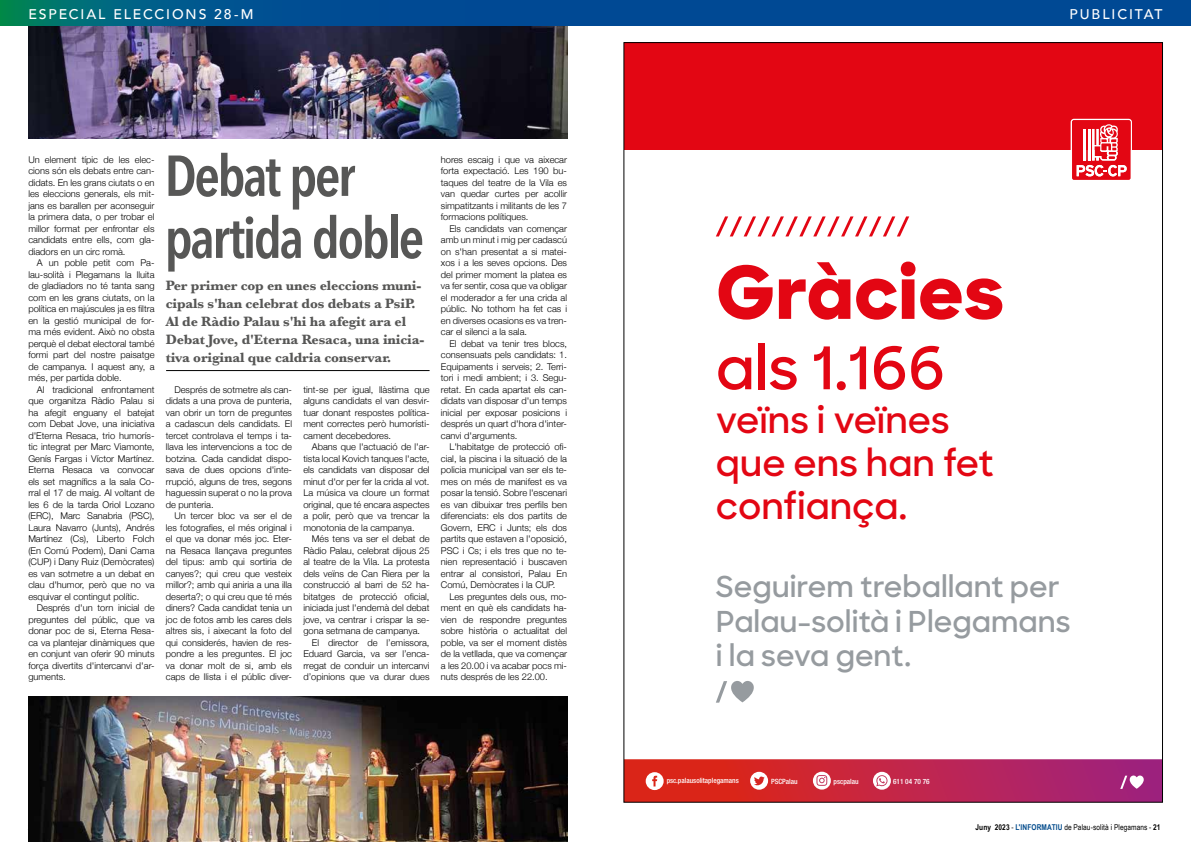
<style>
.page{position:relative;width:1191px;height:842px;background:#fff}
.page>*{position:absolute;margin:0;border:0;box-sizing:border-box;transform-origin:0 0}
.t1{font:800 73.1px "Sharp Unity";color:#e30613}
.t2{font:600 58.6px "Sharp Unity";color:#e30613}
.t3{font:600 57px/62px "Avenir Next Condensed";letter-spacing:-.045em;color:#575756}
.t4{font:600 36.1px/43.3px "Sharp Unity";color:#e30613}
.t5{font:600 28.9px/34.6px "Sharp Unity";color:#969b9f}
.t6{font:700 14px/18px "Baskerville";letter-spacing:-.01em;color:#575756}
.t7{font:500 14px "Avenir";letter-spacing:.135em;color:#fff}
.t8{font:500 14px "Avenir";letter-spacing:.135em;color:#fff}
.t9{font:300 9.3px/11.5px "Helvetica Neue";color:#000;text-align:justify}
.t10{font:8px "Arial Narrow";letter-spacing:.01em;color:#000}
.t11{font:500 condensed 7.2px "Helvetica Neue LT Std";color:#fff}
.s1{font-weight:700}
.s2{font-weight:700;color:#004a8b}
</style>
<div class="page">
<img style="left:28px;top:25px;width:539px;height:114px">
<img style="left:28px;top:696px;width:539px;height:146px">
<svg style="left:0;top:0;width:595px;height:25px;background:#005689"></svg>
<div style="left:595px;top:0;width:596px;height:25px;background:#004994"></div>
<hr style="left:166px;top:370px;width:263px;height:1px;background:#000">
<div style="left:624px;top:43px;width:538px;height:107px;background:#e30613"></div>
<svg style="left:626px;top:759px;width:534px;height:41px;background:#c42f50"></svg>
<svg style="left:1070px;top:119px;width:62px;height:61px"></svg>
<hr style="left:1083px;top:129px;width:3px;height:31px;background:#fff">
<svg style="left:716px;top:681px;width:38px;height:22px"></svg>
<svg style="left:716px;top:216px;width:193px;height:20px"></svg>
<h3 class="t7" style="left:28px;top:2px;width:227px">ESPECIAL ELECCIONS 28-M</h3>
<h3 class="t8" style="left:1069px;top:2px;width:95px">PUBLICITAT</h3>
<p class="t9" style="left:28px;top:153px;width:128px">Un element típic de les elec&shy;cions són els debats entre can&shy;didats. En les grans ciutats o en les eleccions generals, els mit&shy;jans es barallen per aconseguir la primera data, o per trobar el millor format per enfrontar els candidats entre ells, com gla&shy;diadors en un circ romà.</p>
<p class="t9" style="left:28px;top:256px;width:128px;text-indent:9px">A un poble petit com Pa&shy;lau-solità i Plegamans la lluita de gladiadors no té tanta sang com en les grans ciutats, on la política en majúscules ja es filtra en la gestió municipal de for&shy;ma més evident. Això no obsta perquè el debat electoral també formi part del nostre paisatge de campanya. I aquest any, a més, per partida doble.</p>
<p class="t9" style="left:28px;top:383px;width:128px;text-indent:9px">Al tradicional enfrontament que organitza Ràdio Palau si ha afegit enguany el batejat com Debat Jove, una iniciativa d'Eterna Resaca, trio humorís&shy;tic integrat per Marc Viamonte, Genís Fargas i Víctor Martínez.<br>Eterna Resaca va convocar els set magnífics a la sala Co&shy;rral el 17 de maig. Al voltant de les 6 de la tarda Oriol Lozano (ERC), Marc Sanabria (PSC), Laura Navarro (Junts), Andrés Martínez (Cs), Liberto Folch (En Comú Podem), Dani Cama (CUP) i Dany Ruiz (Demòcrates) es van sotmetre a un debat en clau d'humor, però que no va esquivar el contingut polític.</p>
<p class="t9" style="left:28px;top:601px;width:128px;text-indent:9px">Després d'un torn inicial de preguntes del públic, que va donar poc de si, Eterna Resa&shy;ca va plantejar dinàmiques que en conjunt van oferir 90 minuts força divertits d'intercanvi d'ar&shy;guments.</p>
<h3 class="t3" style="left:164px;top:143px;width:261px">Debat per partida doble</h3>
<h3 class="t6" style="left:166px;top:277px;width:260px">Per primer cop en unes eleccions muni&shy;cipals s'han celebrat dos debats a PsiP.<br>Al de Ràdio Palau s'hi ha afegit ara el Debat Jove, d'Eterna Resaca, una inicia&shy;tiva original que caldria conservar.</h3>
<p class="t9" style="left:166px;top:383px;width:128px;text-indent:8px">Després de sotmetre als can&shy;didats a una prova de punteria, van obrir un torn de preguntes a cadascun dels candidats. El tercet controlava el temps i ta&shy;llava les intervencions a toc de botzina. Cada candidat dispo&shy;sava de dues opcions d'inte&shy;rrupció, alguns de tres, segons haguessin superat o no la prova de punteria.</p>
<p class="t9" style="left:166px;top:509px;width:128px;text-indent:9px">Un tercer bloc va ser el de les fotografies, el més original i el que va donar més joc. Eter&shy;na Resaca llançava preguntes del tipus: amb qui sortiria de canyes?; qui creu que vesteix millor?; amb qui aniria a una illa deserta?; o qui creu que té més diners? Cada candidat tenia un joc de fotos amb les cares dels altres sis, i aixecant la foto del qui considerés, havien de res&shy;pondre a les preguntes. El joc va donar molt de si, amb els caps de llista i el públic diver-</p>
<p class="t9" style="left:303px;top:383px;width:128px">tint-se per igual, llàstima que alguns candidats el van desvir&shy;tuar donant respostes política&shy;ment correctes però humorísti&shy;cament decebedores.</p>
<p class="t9" style="left:303px;top:440px;width:128px;text-indent:9px">Abans que l'actuació de l'ar&shy;tista local Kovich tanques l'acte, els candidats van disposar del minut d'or per fer la crida al vot.<br>La música va cloure un format original, que té encara aspectes a polir, però que va trencar la monotonia de la campanya.</p>
<p class="t9" style="left:303px;top:532px;width:128px;text-indent:9px">Més tens va ser el debat de Ràdio Palau, celebrat dijous 25 al teatre de la Vila. La protesta dels veïns de Can Riera per la construcció al barri de 52 ha&shy;bitatges de protecció oficial, iniciada just l'endemà del debat jove, va centrar i crispar la se&shy;gona setmana de campanya.</p>
<p class="t9" style="left:303px;top:636px;width:128px;text-indent:9px">El director de l’emissora, Eduard Garcia, va ser l’enca&shy;rregat de conduir un intercanvi d’opinions que va durar dues</p>
<p class="t9" style="left:441px;top:153px;width:128px">hores escaig i que va aixecar forta expectació. Les 190 bu&shy;taques del teatre de la Vila es van quedar curtes per acollir simpatitzants i militants de les 7 formacions polítiques.</p>
<p class="t9" style="left:441px;top:222px;width:128px;text-indent:9px">Els candidats van començar amb un minut i mig per cadascú on s'han presentat a si matei&shy;xos i a les seves opcions. Des del primer moment la platea es va fer sentir, cosa que va obligar el moderador a fer una crida al públic. No tothom ha fet cas i en diverses ocasions es va tren&shy;car el silenci a la sala.</p>
<p class="t9" style="left:441px;top:337px;width:128px;text-indent:9px">El debat va tenir tres blocs, consensuats pels candidats: 1.<br>Equipaments i serveis; 2. Terri&shy;tori i medi ambient; i 3. Segu&shy;retat. En cada apartat els can&shy;didats van disposar d'un temps inicial per exposar posicions i després un quart d'hora d'inter&shy;canvi d'arguments.</p>
<p class="t9" style="left:441px;top:440px;width:128px;text-indent:9px">L'habitatge de protecció ofi&shy;cial, la piscina i la situació de la policia municipal van ser els te&shy;mes on més de manifest es va posar la tensió. Sobre l'escenari es van dibuixar tres perfils ben diferenciats: els dos partits de Govern, ERC i Junts; els dos partits que estaven a l'oposició, PSC i Cs; i els tres que no te&shy;nien representació i buscaven entrar al consistori, Palau En Comú, Demòcrates i la CUP.</p>
<p class="t9" style="left:441px;top:590px;width:128px;text-indent:9px">Les preguntes dels ous, mo&shy;ment en què els candidats ha&shy;vien de respondre preguntes sobre història o actualitat del poble, va ser el moment distès de la vetllada, que va començar a les 20.00 i va acabar pocs mi&shy;nuts després de les 22.00.</p>
<h1 class="t1" style="left:716px;top:244px;width:290px">Gràcies</h1>
<h2 class="t2" style="left:716px;top:329px;width:231px">als 1.166</h2>
<h3 class="t4" style="left:716px;top:397px;width:280px">veïns i veïnes que ens han fet confiança.</h3>
<h3 class="t5" style="left:716px;top:569px;width:356px">Seguirem treballant per<br>Palau-solità i Plegamans i la seva gent.</h3>
<p class="t11" style="left:666px;top:776px;width:74px">psc.palausolitaplegamans</p>
<p class="t11" style="left:771px;top:777px;width:28px">PSCPalau</p>
<p class="t11" style="left:833px;top:777px;width:27px">pscpalau</p>
<p class="t11" style="left:893px;top:777px;width:38px">611 04 70 76</p>
<p class="t10" style="left:975px;top:821px;width:186px"><span class="s1">Juny 2023</span> - <span class="s2">L'INFORMATIU</span> de Palau-solità i Plegamans - <span class="s1">21</span></p>
</div>
